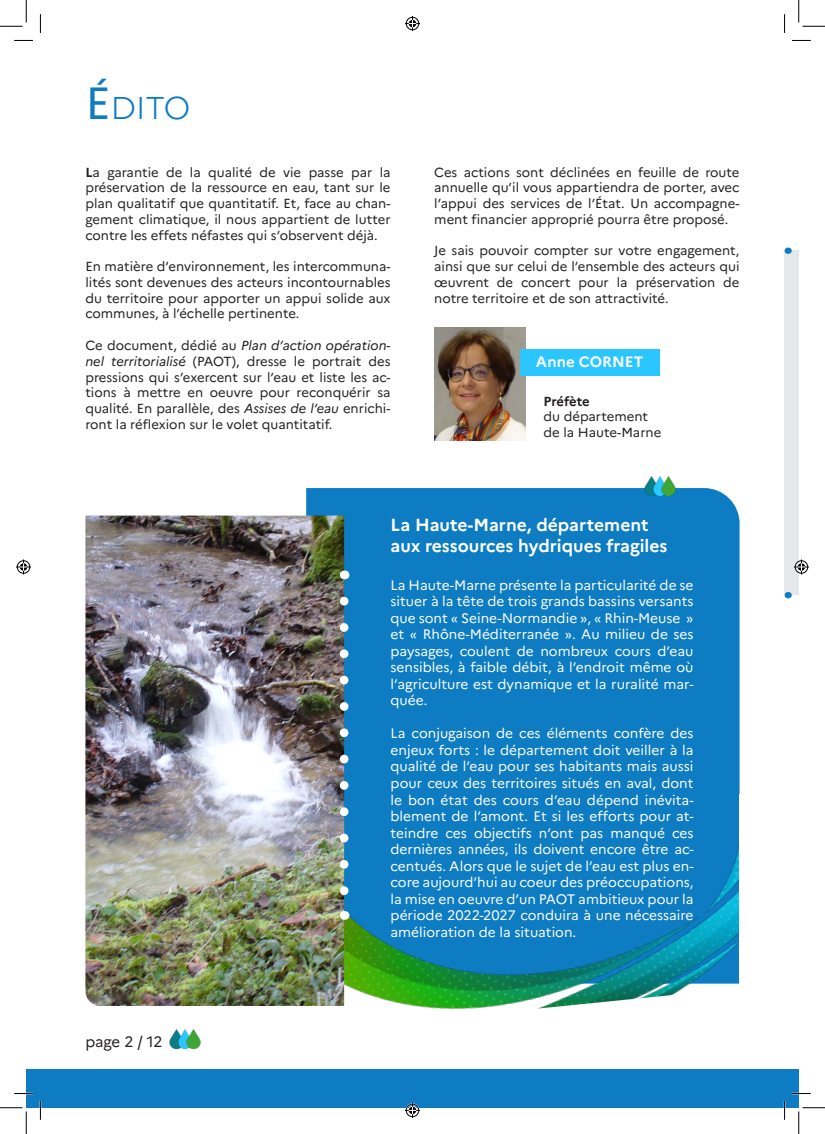
<style>
.page{position:relative;width:825px;height:1134px;background:#fff}
.page>*{position:absolute;margin:0;border:0;box-sizing:border-box;transform-origin:0 0}
.t1{font:300 31.5px "Marianne";color:#0d7cc3}
.t2{font:700 17.5px "Marianne";color:#fff}
.t3{font:700 15px "Marianne";color:#fff}
.t4{font:15px "Marianne";letter-spacing:-.01em;color:#231f20}
.t5{font:13.75px/16.5px "Marianne";color:#fff;text-align:justify}
.t6{font:13.12px/15.8px "Marianne";color:#231f20;text-align:justify}
.t7{font:700 13.12px "Marianne";letter-spacing:-.005em;color:#231f20}
.s1{font-weight:400;font-size:45px}
.s2{font-weight:700}
.s3{font-style:italic}
</style>
<div class="page">
<div style="left:306px;top:488px;width:434px;height:332px;background:#0d7cc3"></div>
<div style="left:785px;top:251px;width:14px;height:344px;background:#e6e7e9"></div>
<img style="left:328px;top:820px;width:411px;height:190px">
<img style="left:85px;top:515px;width:259px;height:490px">
<img style="left:340px;top:601px;width:8px;height:301px">
<div style="left:26px;top:1068px;width:773px;height:39px;background:#0d7cc3"></div>
<img style="left:169px;top:1029px;width:32px;height:19px">
<img style="left:176px;top:1029px;width:17px;height:19px">
<img style="left:643px;top:476px;width:34px;height:19px">
<img style="left:651px;top:476px;width:17px;height:19px">
<img style="left:434px;top:327px;width:91px;height:113px">
<div style="left:520px;top:349px;width:140px;height:26px;background:#2bc6ff"></div>
<svg style="left:14px;top:40px;width:19px;height:1px"></svg>
<svg style="left:792px;top:40px;width:19px;height:1px"></svg>
<svg style="left:14px;top:1092px;width:19px;height:2px"></svg>
<svg style="left:792px;top:1092px;width:19px;height:2px"></svg>
<svg style="left:40px;top:14px;width:1px;height:19px"></svg>
<svg style="left:40px;top:1101px;width:1px;height:18px"></svg>
<svg style="left:784px;top:14px;width:1px;height:19px"></svg>
<svg style="left:784px;top:1101px;width:1px;height:18px"></svg>
<svg style="left:0;top:0;width:27px;height:27px"></svg>
<svg style="left:0;top:1107px;width:27px;height:26px"></svg>
<svg style="left:798px;top:0;width:27px;height:27px"></svg>
<svg style="left:798px;top:1107px;width:27px;height:26px"></svg>
<svg style="left:405px;top:16px;width:15px;height:15px"></svg>
<svg style="left:405px;top:1102px;width:15px;height:15px"></svg>
<svg style="left:16px;top:559px;width:15px;height:15px"></svg>
<svg style="left:794px;top:559px;width:15px;height:15px"></svg>
<p class="t1" style="left:85px;top:89px;width:106px"><span class="s1">É</span>dito</p>
<p class="t6" style="left:85px;top:164px;width:307px"><span class="s2">L</span>a garantie de la qualité de vie passe par la préservation de la ressource en eau, tant sur le plan qualitatif que quantitatif. Et, face au chan&shy;gement climatique, il nous appartient de lutter contre les effets néfastes qui s’observent déjà.</p>
<p class="t6" style="left:85px;top:258px;width:307px">En matière d’environnement, les intercommuna&shy;lités sont devenues des acteurs incontournables du territoire pour apporter un appui solide aux communes, à l’échelle pertinente.</p>
<p class="t6" style="left:85px;top:337px;width:307px">Ce document, dédié au <span class="s3">Plan d’action opération&shy;nel territorialisé</span> (PAOT), dresse le portrait des pressions qui s’exercent sur l’eau et liste les ac&shy;tions à mettre en oeuvre pour reconquérir sa qualité. En parallèle, des <span class="s3">Assises de l’eau</span> enrichi&shy;ront la réflexion sur le volet quantitatif.</p>
<p class="t6" style="left:434px;top:164px;width:307px">Ces actions sont déclinées en feuille de route annuelle qu’il vous appartiendra de porter, avec l’appui des services de l’État. Un accompagne&shy;ment financier approprié pourra être proposé.</p>
<p class="t6" style="left:434px;top:243px;width:307px">Je sais pouvoir compter sur votre engagement, ainsi que sur celui de l’ensemble des acteurs qui œuvrent de concert pour la préservation de notre territoire et de son attractivité.</p>
<p class="t3" style="left:536px;top:353px;width:109px">Anne CORNET</p>
<p class="t7" style="left:544px;top:393px;width:48px">Préfète</p>
<p class="t6" style="left:544px;top:409px;width:106px">du département</p>
<p class="t6" style="left:544px;top:424px;width:119px">de la Haute-Marne</p>
<p class="t4" style="left:85px;top:1032px;width:79px">page 2 / 12</p>
<p class="t2" style="left:391px;top:514px;width:260px">La Haute-Marne, département</p>
<p class="t2" style="left:391px;top:535px;width:278px">aux ressources hydriques fragiles</p>
<p class="t5" style="left:391px;top:576px;width:305px">La Haute-Marne présente la particularité de se situer à la tête de trois grands bassins versants que sont « Seine-Normandie », « Rhin-Meuse » et « Rhône-Méditerranée ». Au milieu de ses paysages, coulent de nombreux cours d’eau sensibles, à faible débit, à l’endroit même où l’agriculture est dynamique et la ruralité mar&shy;quée.</p>
<p class="t5" style="left:391px;top:725px;width:305px">La conjugaison de ces éléments confère des enjeux forts : le département doit veiller à la qualité de l’eau pour ses habitants mais aussi pour ceux des territoires situés en aval, dont le bon état des cours d’eau dépend inévita&shy;blement de l’amont. Et si les efforts pour at&shy;teindre ces objectifs n’ont pas manqué ces dernières années, ils doivent encore être ac&shy;centués. Alors que le sujet de l’eau est plus en&shy;core aujourd’hui au coeur des préoccupations, la mise en oeuvre d’un PAOT ambitieux pour la période 2022-2027 conduira à une nécessaire amélioration de la situation.</p>
</div>
